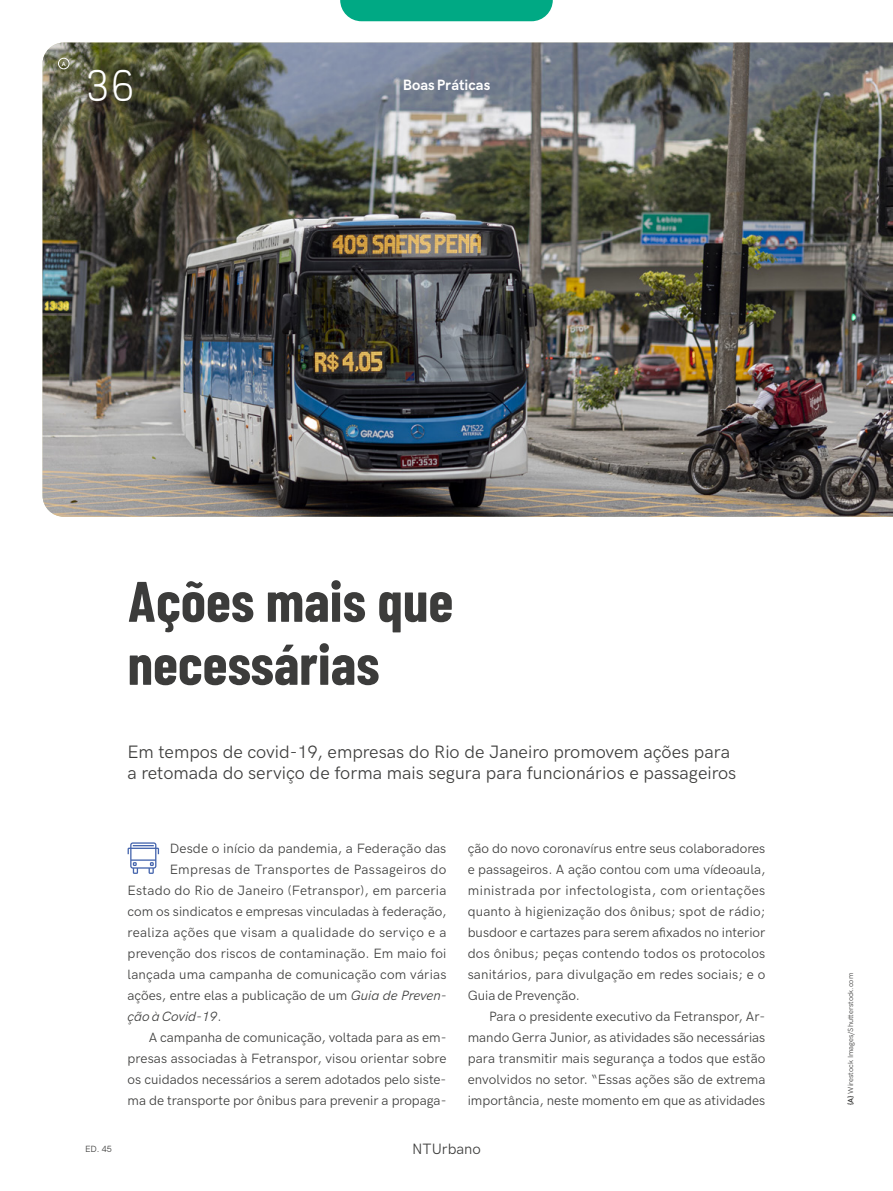
<style>
.page{position:relative;width:893px;height:1191px;background:#fff}
.page>*{position:absolute;margin:0;border:0;box-sizing:border-box;transform-origin:0 0}
.t1{font:700 57px/63px "Barlow Condensed";color:#3c3c3b}
.t2{font:300 48px "Klartext Mono";color:#fff}
.t3{font:18px/21px "HK Grotesk";color:#3c3c3b}
.t4{font:700 15px "HK Grotesk";color:#fff}
.t5{font:15px "HK Grotesk";color:#3c3c3b}
.t6{font:13.5px/21px "HK Grotesk";letter-spacing:.005em;color:#3c3c3b;text-align:justify}
.t7{font:13.5px "HK Grotesk";letter-spacing:.03em;color:#3c3c3b}
.t8{font:13.5px "HK Grotesk";letter-spacing:.025em;color:#3c3c3b}
.t9{font:italic 13.5px "HK Grotesk";color:#3c3c3b}
.t10{font:9px "HK Grotesk";color:#3c3c3b}
.t11{font:7.5px "HK Grotesk";color:#3c3c3b}
.t12{font:700 6px "HK Grotesk";color:#fff}
.s1{font-style:italic}
.s2{font-style:normal}
.s3{font-weight:700}
</style>
<div class="page">
<img style="left:43px;top:43px;width:850px;height:474px">
<div style="left:340px;top:0;width:213px;height:21px;background:#00a984"></div>
<svg style="left:128px;top:842px;width:31px;height:32px"></svg>
<div style="left:58px;top:58px;width:11px;height:11px;border:1px solid #fff;border-radius:50%"></div>
<p class="t12" style="left:62px;top:59px;width:5px">A</p>
<h2 class="t2" style="left:85px;top:56px;width:51px">36</h2>
<p class="t4" style="left:403px;top:74px;width:89px">Boas Práticas</p>
<h1 class="t1" style="left:128px;top:568px;width:327px">Ações mais que necessárias</h1>
<h3 class="t3" style="left:128px;top:740px;width:610px">Em tempos de covid-19, empresas do Rio de Janeiro promovem ações para a retomada do serviço de forma mais segura para funcionários e passageiros</h3>
<p class="t6" style="left:170px;top:836px;width:278px">Desde o início da pandemia, a Federação das</p>
<p class="t8" style="left:170px;top:859px;width:278px">Empresas de Transportes de Passageiros do</p>
<p class="t6" style="left:128px;top:878px;width:320px">Estado do Rio de Janeiro (Fetranspor), em parceria</p>
<p class="t6" style="left:128px;top:899px;width:320px">com os sindicatos e empresas vinculadas à federação,</p>
<p class="t7" style="left:128px;top:922px;width:320px">realiza ações que visam a qualidade do serviço e a</p>
<p class="t6" style="left:128px;top:941px;width:320px">prevenção dos riscos de contaminação. Em maio foi</p>
<p class="t6" style="left:128px;top:962px;width:320px">lançada uma campanha de comunicação com várias</p>
<p class="t6" style="left:128px;top:984px;width:320px">ações, entre elas a publicação de um <span class="s1">Guia de Preven-</span></p>
<p class="t9" style="left:128px;top:1006px;width:95px">ção à Covid-19<span class="s2">.</span></p>
<p class="t6" style="left:149px;top:1026px;width:299px">A campanha de comunicação, voltada para as em-</p>
<p class="t6" style="left:128px;top:1047px;width:320px">presas associadas à Fetranspor, visou orientar sobre</p>
<p class="t6" style="left:128px;top:1068px;width:320px">os cuidados necessários a serem adotados pelo siste-</p>
<p class="t6" style="left:128px;top:1089px;width:320px">ma de transporte por ônibus para prevenir a propaga-</p>
<p class="t6" style="left:468px;top:836px;width:299px">ção do novo coronavírus entre seus colaboradores e passageiros. A ação contou com uma vídeoaula, ministrada por infectologista, com orientações quanto à higienização dos ônibus; spot de rádio; busdoor e cartazes para serem afixados no interior dos ônibus; peças contendo todos os protocolos sanitários, para divulgação em redes sociais; e o Guia de Prevenção.</p>
<p class="t6" style="left:468px;top:1004px;width:299px;text-indent:21px">Para o presidente executivo da Fetranspor, Ar&shy;mando Gerra Junior, as atividades são necessárias para transmitir mais segurança a todos que estão envolvidos no setor. “Essas ações são de extrema importância, neste momento em que as atividades</p>
<p class="t10" style="left:85px;top:1141px;width:28px">ED. 45</p>
<p class="t5" style="left:412px;top:1137px;width:70px">NTUrbano</p>
<p class="t11" style="left:845px;top:1105px;width:133px;rotate:-90deg"><span class="s3">{A}</span> Wirestock Images/Shutterstock.com</p>
</div>
